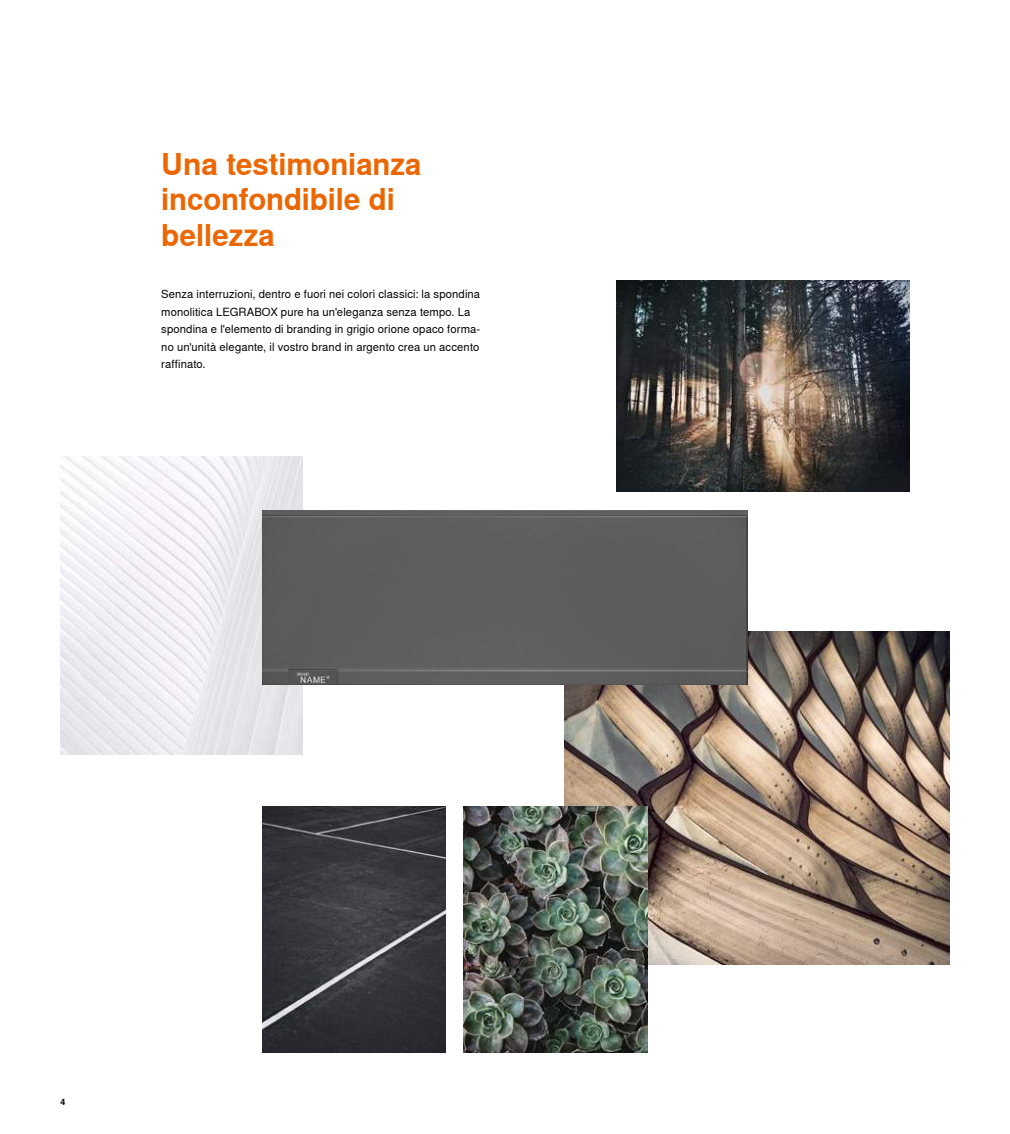
<style>
.page{position:relative;width:1010px;height:1134px;background:#fff}
.page>*{position:absolute;margin:0;border:0;box-sizing:border-box;transform-origin:0 0}
.t1{font:700 30px/35.1px "Nimbus Sans Global";letter-spacing:-.005em;color:#ec6602}
.t2{font:11.25px/17.5px "Nimbus Sans Global";letter-spacing:.01em;color:#000}
.t3{font:700 8.75px "Nimbus Sans Global";color:#000}
</style>
<div class="page">
<img style="left:564px;top:631px;width:385px;height:334px">
<img style="left:262px;top:807px;width:184px;height:245px">
<img style="left:61px;top:456px;width:242px;height:298px">
<img style="left:463px;top:807px;width:184px;height:245px">
<div style="left:262px;top:510px;width:486px;height:174px;background:#5d5d5d"></div>
<img style="left:616px;top:281px;width:293px;height:210px">
<h1 class="t1" style="left:161px;top:147px;width:262px">Una testimonianza inconfondibile di bellezza</h1>
<p class="t2" style="left:161px;top:286px;width:320px">Senza interruzioni, dentro e fuori nei colori classici: la spondina monolitica LEGRABOX pure ha un'eleganza senza tempo. La spondina e l'elemento di branding in grigio orione opaco forma&shy;no un'unità elegante, il vostro brand in argento crea un accento raffinato.</p>
<p class="t3" style="left:61px;top:1097px;width:6px">4</p>
</div>
